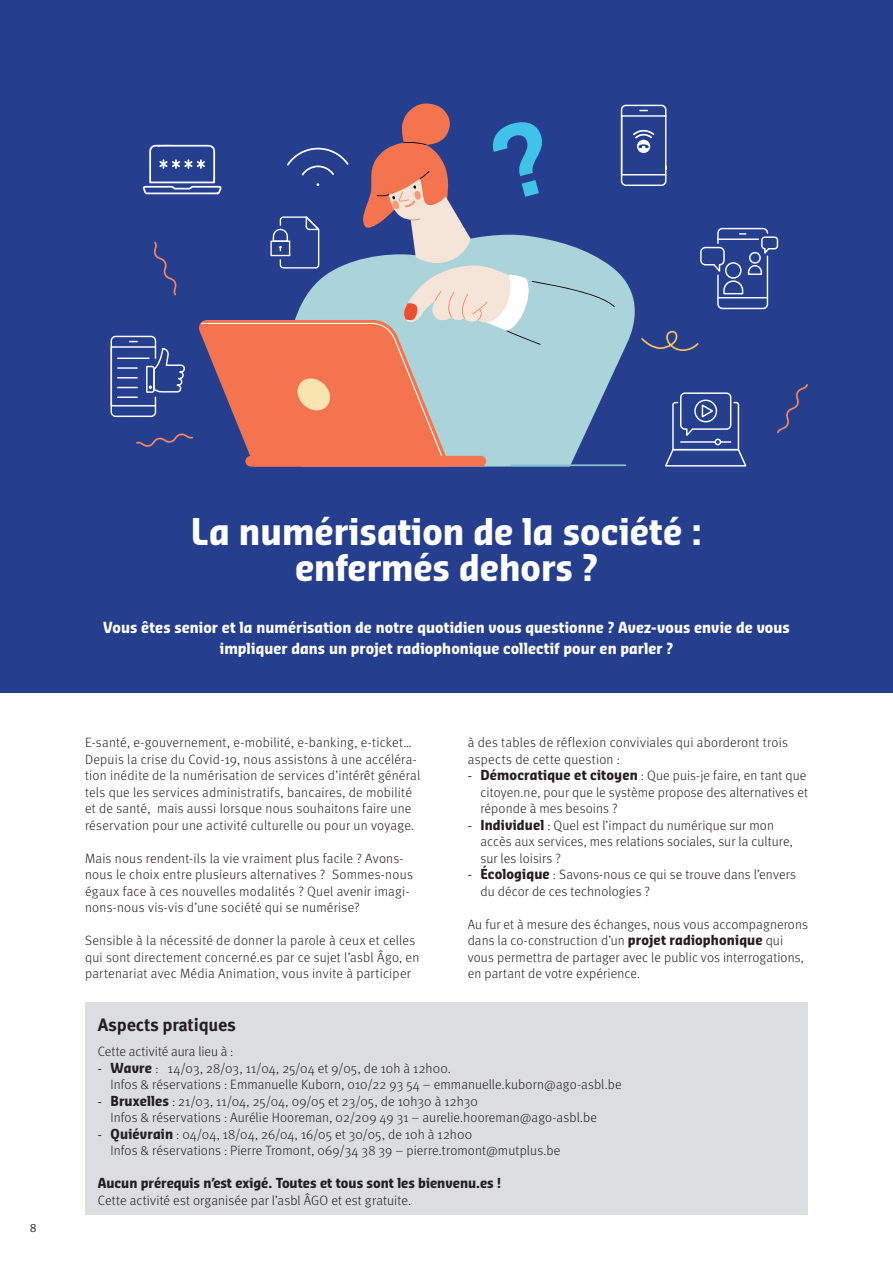
<style>
.page{position:relative;width:893px;height:1263px;background:#fff}
.page>*{position:absolute;margin:0;border:0;box-sizing:border-box;transform-origin:0 0}
.TIT{font:700 36px/36px "Sansa Con Pro";color:#fff;text-align:center}
.Tit_kort{font:700 18px "Meta Pro";letter-spacing:-.01em;color:#231f20}
.INTRO{font:700 15px/21px "Sansa Con Pro";letter-spacing:.005em;color:#fff;text-align:center}
.BODY{font:300 13.5px/16.5px "Meta Pro";letter-spacing:.015em;color:#231f20}
.List_Paragraph{font:300 13.5px/16.5px "Meta Pro";letter-spacing:.005em;color:#231f20}
.t1{font:700 13.5px "Sansa Con Pro";color:#231f20}
.t2{font:12px "Meta Pro Norm";color:#231f20}
.s1{font-family:"Calibri";font-weight:400}
.s2{font-family:"Sansa Con Pro";font-weight:700}
</style>
<div class="page">
<div style="left:0;top:0;width:893px;height:692px;background:#253f8e"></div>
<div style="left:85px;top:1002px;width:723px;height:213px;background:#dcdddf"></div>
<svg style="left:615px;top:269px;width:20px;height:198px"></svg>
<svg style="left:641px;top:331px;width:57px;height:20px"></svg>
<svg style="left:777px;top:384px;width:31px;height:49px"></svg>
<hr style="left:511px;top:464px;width:115px;height:2px;background:#85c3cf">
<svg style="left:665px;top:392px;width:82px;height:75px"></svg>
<hr style="left:681px;top:441px;width:34px;height:2px;background:#fff">
<div style="left:714px;top:439px;width:7px;height:6px;border:1px solid #fff;border-radius:50%"></div>
<div style="left:749px;top:252px;width:12px;height:12px;border:1px solid #fff;border-radius:50%"></div>
<svg style="left:716px;top:255px;width:53px;height:55px"></svg>
<hr style="left:718px;top:297px;width:49px;height:1px;background:#fff">
<svg style="left:717px;top:227px;width:52px;height:17px"></svg>
<div style="left:700px;top:247px;width:25px;height:18px;border:1px solid #fff;border-radius:5px"></div>
<div style="left:761px;top:236px;width:17px;height:13px;border:1px solid #fff;border-radius:3px"></div>
<div style="left:111px;top:346px;width:45px;height:60px;border:1px solid #fff"></div>
<svg style="left:633px;top:130px;width:21px;height:23px"></svg>
<div style="left:621px;top:105px;width:45px;height:81px;border:1px solid #fff;border-radius:4px"></div>
<div style="left:621px;top:115px;width:45px;height:60px;border:1px solid #fff"></div>
<svg style="left:118px;top:103px;width:497px;height:364px"></svg>
<p class="t2" style="left:30px;top:1218px;width:8px">8</p>
<p class="TIT" style="left:191px;top:513px;width:513px">La numérisation de la société : enfermés dehors ?</p>
<p class="INTRO" style="left:103px;top:616px;width:688px">Vous êtes senior et la numérisation de notre quotidien vous questionne ? Avez-vous envie de vous impliquer dans un projet radiophonique collectif pour en parler ?</p>
<p class="BODY" style="left:85px;top:733px;width:337px">E-santé, e-gouvernement, e-mobilité, e-banking, e-ticket… Depuis la crise du Covid-19, nous assistons à une accéléra&shy;tion inédite de la numérisation de services d’intérêt général tels que les services administratifs, bancaires, de mobilité et de santé, mais aussi lorsque nous souhaitons faire une réservation pour une activité culturelle ou pour un voyage.</p>
<p class="BODY" style="left:85px;top:849px;width:329px">Mais nous rendent-ils la vie vraiment plus facile ? Avons&shy;nous le choix entre plusieurs alternatives ? Sommes-nous égaux face à ces nouvelles modalités ? Quel avenir imagi&shy;nons-nous vis-vis d’une société qui se numérise?</p>
<p class="BODY" style="left:85px;top:931px;width:336px">Sensible à la nécessité de donner la parole à ceux et celles qui sont directement concerné.es par ce sujet l’asbl Âgo, en partenariat avec Média Animation, vous invite à participer</p>
<p class="BODY" style="left:468px;top:733px;width:322px">à des tables de réflexion conviviales qui aborderont trois aspects de cette question :</p>
<p class="BODY" style="left:480px;top:766px;width:329px;text-align:justify;text-indent:-13px"><span class="s1">-</span> <span class="s2">Démocratique et citoyen</span> : Que puis-je faire, en tant que citoyen.ne, pour que le système propose des alternatives et réponde à mes besoins ?</p>
<p class="BODY" style="left:480px;top:816px;width:314px;text-indent:-13px"><span class="s1">-</span> <span class="s2">Individuel</span> : Quel est l’impact du numérique sur mon accès aux services, mes relations sociales, sur la culture, sur les loisirs ?</p>
<p class="BODY" style="left:480px;top:865px;width:317px;text-indent:-13px"><span class="s1">-</span> <span class="s2">Écologique</span> : Savons-nous ce qui se trouve dans l’envers du décor de ces technologies ?</p>
<p class="List_Paragraph" style="left:468px;top:915px;width:342px">Au fur et à mesure des échanges, nous vous accompagnerons dans la co-construction d’un <span class="s2">projet radiophonique</span> qui vous permettra de partager avec le public vos interrogations, en partant de votre expérience.</p>
<p class="Tit_kort" style="left:98px;top:1011px;width:140px">Aspects pratiques</p>
<p class="BODY" style="left:98px;top:1042px;width:137px">Cette activité aura lieu à :</p>
<p class="BODY" style="left:111px;top:1059px;width:513px;text-indent:-13px"><span class="s1">-</span> <span class="s2">Wavre</span> : 14/03, 28/03, 11/04, 25/04 et 9/05, de 10h à 12h00.<br>Infos &amp; réservations : Emmanuelle Kuborn, 010/22 93 54 – emmanuelle.kuborn@ago-asbl.be</p>
<p class="BODY" style="left:111px;top:1092px;width:488px;text-indent:-13px"><span class="s1">-</span> <span class="s2">Bruxelles</span> : 21/03, 11/04, 25/04, 09/05 et 23/05, de 10h30 à 12h30<br>Infos &amp; réservations : Aurélie Hooreman, 02/209 49 31 – aurelie.hooreman@ago-asbl.be</p>
<p class="BODY" style="left:111px;top:1125px;width:451px;text-indent:-13px"><span class="s1">-</span> <span class="s2">Quiévrain</span> : 04/04, 18/04, 26/04, 16/05 et 30/05, de 10h à 12h00<br>Infos &amp; réservations : Pierre Tromont, 069/34 38 39 – pierre.tromont@mutplus.be</p>
<p class="t1" style="left:98px;top:1174px;width:405px">Aucun prérequis n’est exigé. Toutes et tous sont les bienvenu.es !</p>
<p class="BODY" style="left:98px;top:1191px;width:315px">Cette activité est organisée par l’asbl ÂGO et est gratuite.</p>
</div>
